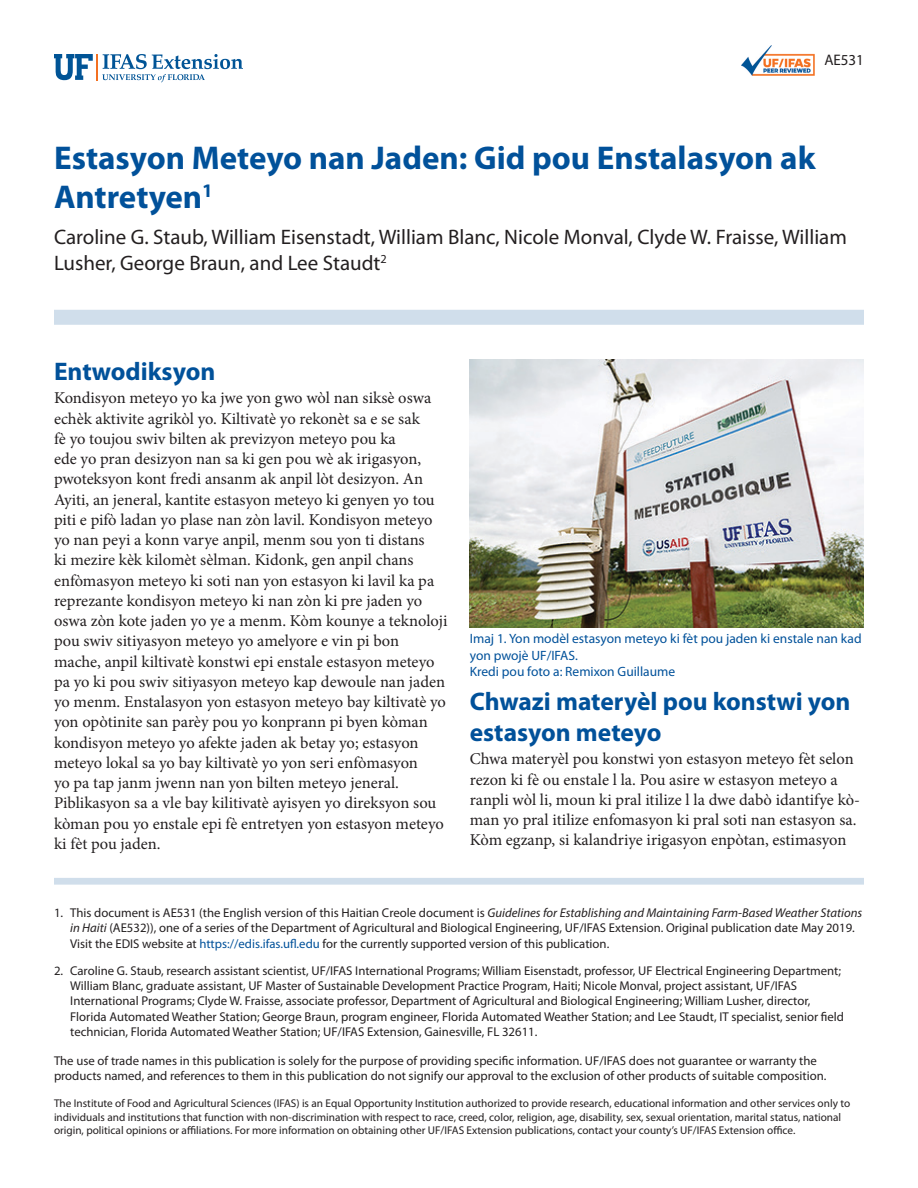
<style>
.page{position:relative;width:918px;height:1188px;background:#fff}
.page>*{position:absolute;margin:0;border:0;box-sizing:border-box;transform-origin:0 0}
.TitleRegular{font:700 33px/39.6px "Myriad Pro";color:#01519a}
.SectionHeading0{font:700 25.5px/30.6px "Myriad Pro";color:#01519a}
.Author{font:21px/25.2px "Myriad Pro";color:#231f20}
.Paragraph{font:16.5px/20.2px "Minion Pro";letter-spacing:-.005em;color:#231f20}
.PubNumber{font:15.3px "Myriad Pro";color:#231f20}
.FigureCaption{font:13.5px/16.5px "Myriad Pro";color:#01519a}
.LegalNotice{font:12.75px/15.3px "Myriad Pro";color:#231f20}
.Disclaimer{font:11.25px/13.5px "Myriad Pro";color:#231f20}
.s1{font-style:italic}
.s2{color:#01519a}
</style>
<div class="page">
<svg style="left:54px;top:54px;width:189px;height:28px"></svg>
<div style="left:54px;top:310px;width:810px;height:15px;background:#d0deeb"></div>
<div style="left:54px;top:878px;width:810px;height:7px;background:#d0deeb"></div>
<img style="left:470px;top:360px;width:394px;height:268px">
<img style="left:742px;top:45px;width:72px;height:31px">
<p class="PubNumber" style="left:824px;top:51px;width:41px">AE531</p>
<p class="TitleRegular" style="left:54px;top:137px;width:763px">Estasyon Meteyo nan Jaden: Gid pou Enstalasyon ak<br>Antretyen<sup>1</sup></p>
<p class="Author" style="left:54px;top:224px;width:794px">Caroline G. Staub, William Eisenstadt, William Blanc, Nicole Monval, Clyde W. Fraisse, William<br>Lusher, George Braun, and Lee Staudt<sup>2</sup></p>
<p class="SectionHeading0" style="left:54px;top:355px;width:163px">Entwodiksyon</p>
<p class="Paragraph" style="left:54px;top:388px;width:395px">Kondisyon meteyo yo ka jwe yon gwo wòl nan siksè oswa echèk aktivite agrikòl yo. Kiltivatè yo rekonèt sa e se sak<br>fè yo toujou swiv bilten ak previzyon meteyo pou ka<br>ede yo pran desizyon nan sa ki gen pou wè ak irigasyon, pwoteksyon kont fredi ansanm ak anpil lòt desizyon. An Ayiti, an jeneral, kantite estasyon meteyo ki genyen yo tou piti e pifò ladan yo plase nan zòn lavil. Kondisyon meteyo yo nan peyi a konn varye anpil, menm sou yon ti distans<br>ki mezire kèk kilomèt sèlman. Kidonk, gen anpil chans enfòmasyon meteyo ki soti nan yon estasyon ki lavil ka pa reprezante kondisyon meteyo ki nan zòn ki pre jaden yo oswa zòn kote jaden yo ye a menm. Kòm kounye a teknoloji pou swiv sitiyasyon meteyo yo amelyore e vin pi bon mache, anpil kiltivatè konstwi epi enstale estasyon meteyo pa yo ki pou swiv sitiyasyon meteyo kap dewoule nan jaden yo menm. Enstalasyon yon estasyon meteyo bay kiltivatè yo yon opòtinite san parèy pou yo konprann pi byen kòman kondisyon meteyo yo afekte jaden ak betay yo; estasyon meteyo lokal sa yo bay kiltivatè yo yon seri enfòmasyon<br>yo pa tap janm jwenn nan yon bilten meteyo jeneral.<br>Piblikasyon sa a vle bay kilitivatè ayisyen yo direksyon sou kòman pou yo enstale epi fè entretyen yon estasyon meteyo ki fèt pou jaden.</p>
<p class="FigureCaption" style="left:470px;top:630px;width:393px">Imaj 1. Yon modèl estasyon meteyo ki fèt pou jaden ki enstale nan kad yon pwojè UF/IFAS.</p>
<p class="FigureCaption" style="left:470px;top:663px;width:207px">Kredi pou foto a: Remixon Guillaume</p>
<p class="SectionHeading0" style="left:470px;top:686px;width:382px">Chwazi materyèl pou konstwi yon estasyon meteyo</p>
<p class="Paragraph" style="left:470px;top:749px;width:392px">Chwa materyèl pou konstwi yon estasyon meteyo fèt selon rezon ki fè ou enstale l la. Pou asire w estasyon meteyo a ranpli wòl li, moun ki pral itilize l la dwe dabò idantifye kò&shy;man yo pral itilize enfomasyon ki pral soti nan estasyon sa.<br>Kòm egzanp, si kalandriye irigasyon enpòtan, estimasyon</p>
<p class="LegalNotice" style="left:70px;top:905px;width:794px;text-indent:-16px">1. This document is AE531 (the English version of this Haitian Creole document is <span class="s1">Guidelines for Establishing and Maintaining Farm-Based Weather Stations in Haiti</span> (AE532)), one of a series of the Department of Agricultural and Biological Engineering, UF/IFAS Extension. Original publication date May 2019.<br>Visit the EDIS website at <span class="s2">https://edis.ifas.ufl.edu</span> for the currently supported version of this publication.</p>
<p class="LegalNotice" style="left:70px;top:963px;width:775px;text-indent:-16px">2. Caroline G. Staub, research assistant scientist, UF/IFAS International Programs; William Eisenstadt, professor, UF Electrical Engineering Department; William Blanc, graduate assistant, UF Master of Sustainable Development Practice Program, Haiti; Nicole Monval, project assistant, UF/IFAS International Programs; Clyde W. Fraisse, associate professor, Department of Agricultural and Biological Engineering; William Lusher, director, Florida Automated Weather Station; George Braun, program engineer, Florida Automated Weather Station; and Lee Staudt, IT specialist, senior field technician, Florida Automated Weather Station; UF/IFAS Extension, Gainesville, FL 32611.</p>
<p class="LegalNotice" style="left:54px;top:1053px;width:774px">The use of trade names in this publication is solely for the purpose of providing specific information. UF/IFAS does not guarantee or warranty the products named, and references to them in this publication do not signify our approval to the exclusion of other products of suitable composition.</p>
<p class="Disclaimer" style="left:54px;top:1096px;width:798px">The Institute of Food and Agricultural Sciences (IFAS) is an Equal Opportunity Institution authorized to provide research, educational information and other services only to individuals and institutions that function with non-discrimination with respect to race, creed, color, religion, age, disability, sex, sexual orientation, marital status, national origin, political opinions or affiliations. For more information on obtaining other UF/IFAS Extension publications, contact your county’s UF/IFAS Extension office.</p>
</div>
